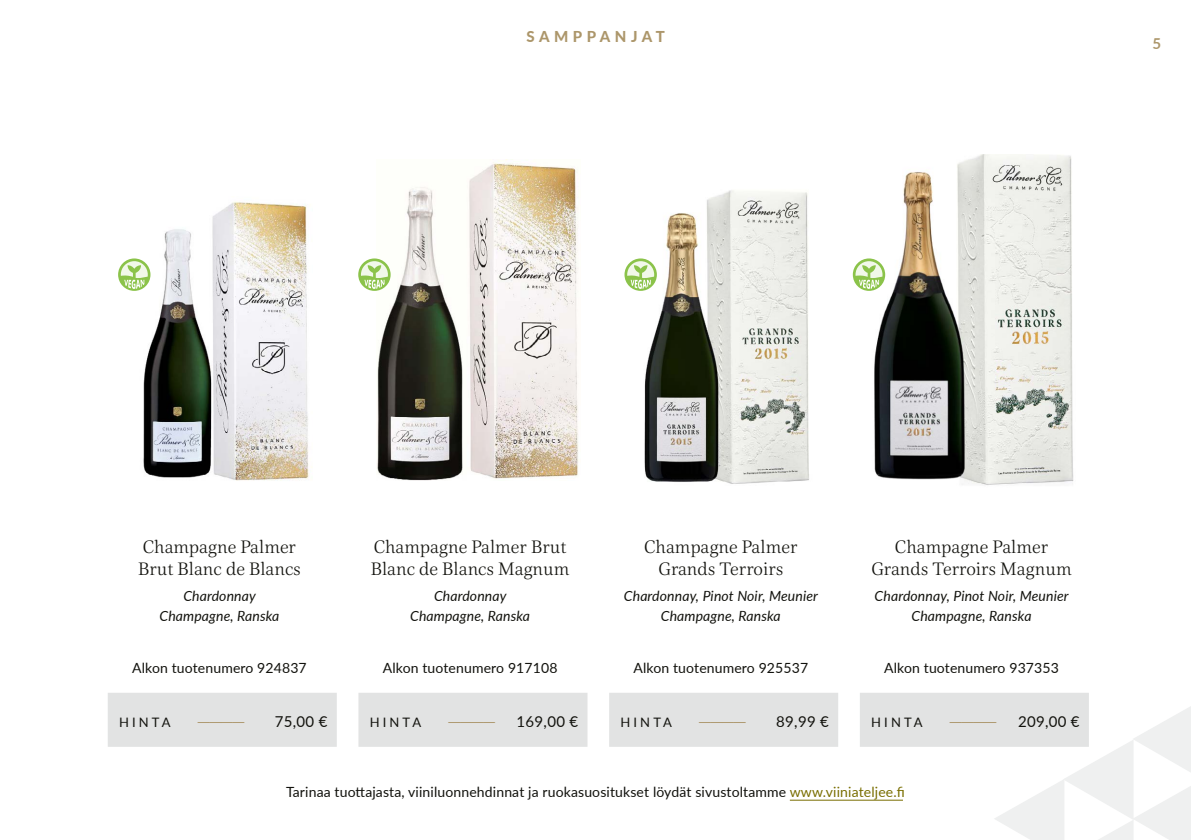
<style>
.page{position:relative;width:1191px;height:840px;background:#fff}
.page>*{position:absolute;margin:0;border:0;box-sizing:border-box;transform-origin:0 0}
.t1{font:300 18.4px/22px "Civita";color:#12120d}
.t2{font:15px "Lato";letter-spacing:.02em;color:#12120d}
.t3{font:800 15px "Lato";letter-spacing:.3em;color:#ac966a}
.t4{font:700 15px "Lato";color:#ac966a}
.t5{font:14px "Lato";letter-spacing:.01em;color:#12120d}
.t6{font:italic 14px/20px "Lato";letter-spacing:.01em;color:#12120d;text-align:center}
.t7{font:13px "Lato";letter-spacing:.24em;color:#12120d}
.s1{color:#796e00}
</style>
<div class="page">
<svg style="left:993px;top:706px;width:198px;height:133px"></svg>
<img style="left:138px;top:201px;width:171px;height:280px">
<img style="left:377px;top:159px;width:202px;height:321px">
<div style="left:108px;top:692px;width:229px;height:54px;background:#e2e3e3"></div>
<div style="left:358px;top:692px;width:229px;height:54px;background:#e2e3e3"></div>
<div style="left:609px;top:692px;width:229px;height:54px;background:#e2e3e3"></div>
<div style="left:860px;top:692px;width:229px;height:54px;background:#e2e3e3"></div>
<img style="left:633px;top:190px;width:176px;height:294px">
<img style="left:864px;top:155px;width:210px;height:330px">
<svg style="left:118px;top:258px;width:32px;height:33px"></svg>
<svg style="left:121px;top:261px;width:27px;height:28px"></svg>
<svg style="left:358px;top:258px;width:32px;height:33px"></svg>
<svg style="left:361px;top:261px;width:27px;height:28px"></svg>
<svg style="left:624px;top:258px;width:33px;height:33px"></svg>
<svg style="left:627px;top:261px;width:27px;height:28px"></svg>
<svg style="left:853px;top:258px;width:32px;height:33px"></svg>
<svg style="left:855px;top:261px;width:27px;height:28px"></svg>
<hr style="left:790px;top:799px;width:113px;height:1px;background:#796e00">
<p class="t3" style="left:526px;top:26px;width:140px">SAMPPANJAT</p>
<p class="t4" style="left:1152px;top:32px;width:10px">5</p>
<h1 class="t1" style="left:138px;top:534px;width:164px">Champagne Palmer<br>Brut Blanc de Blancs</h1>
<p class="t6" style="left:159px;top:584px;width:121px">Chardonnay<br>Champagne, Ranska</p>
<p class="t5" style="left:132px;top:657px;width:176px">Alkon tuotenumero 924837</p>
<p class="t7" style="left:119px;top:712px;width:53px">HINTA</p>
<p class="t2" style="left:275px;top:710px;width:54px">75,00 €</p>
<h1 class="t1" style="left:371px;top:534px;width:200px">Champagne Palmer Brut<br>Blanc de Blancs Magnum</h1>
<p class="t6" style="left:410px;top:584px;width:121px">Chardonnay<br>Champagne, Ranska</p>
<p class="t5" style="left:383px;top:657px;width:176px">Alkon tuotenumero 917108</p>
<p class="t7" style="left:370px;top:712px;width:53px">HINTA</p>
<p class="t2" style="left:516px;top:710px;width:63px">169,00 €</p>
<h1 class="t1" style="left:644px;top:534px;width:155px;text-align:center">Champagne Palmer<br>Grands Terroirs</h1>
<p class="t6" style="left:624px;top:584px;width:196px">Chardonnay, Pinot Noir, Meunier<br>Champagne, Ranska</p>
<p class="t5" style="left:633px;top:657px;width:176px">Alkon tuotenumero 925537</p>
<p class="t7" style="left:620px;top:712px;width:53px">HINTA</p>
<p class="t2" style="left:776px;top:710px;width:54px">89,99 €</p>
<h1 class="t1" style="left:871px;top:534px;width:202px;text-align:center">Champagne Palmer<br>Grands Terroirs Magnum</h1>
<p class="t6" style="left:874px;top:584px;width:196px">Chardonnay, Pinot Noir, Meunier<br>Champagne, Ranska</p>
<p class="t5" style="left:884px;top:657px;width:176px">Alkon tuotenumero 937353</p>
<p class="t7" style="left:871px;top:712px;width:53px">HINTA</p>
<p class="t2" style="left:1018px;top:710px;width:63px">209,00 €</p>
<p class="t5" style="left:286px;top:781px;width:620px">Tarinaa tuottajasta, viiniluonnehdinnat ja ruokasuositukset löydät sivustoltamme <span class="s1">www.viiniateljee.fi</span></p>
</div>
